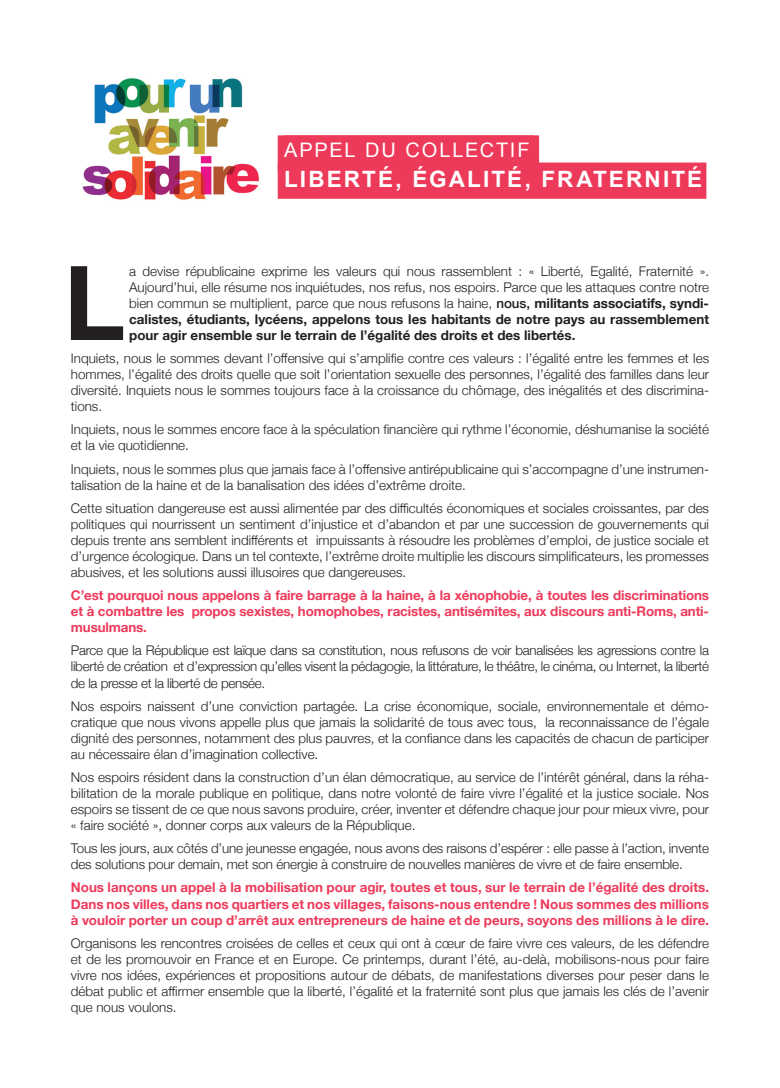
<style>
.page{position:relative;width:780px;height:1088px;background:#fff}
.page>*{position:absolute;margin:0;border:0;box-sizing:border-box;transform-origin:0 0}
.t1{font:700 103.25px "Helvetica Neue";color:#231f20}
.t2{font:700 22.5px "Arial";letter-spacing:.09em;color:#fff}
.t3{font:20px "Arial";letter-spacing:.085em;color:#fff}
.t4{font:300 13.38px/16px "Helvetica Neue";color:#231f20;text-align:justify}
.t5{font:700 13.38px/16px "Helvetica Neue";letter-spacing:-.01em;color:#ee3a5a;text-align:justify}
.s1{font-weight:500}
.s2{font-weight:700}
</style>
<div class="page">
<div style="left:284px;top:135px;width:255px;height:33px;background:#ee3a5a"></div>
<div style="left:278px;top:163px;width:428px;height:36px;background:#ee3a5a"></div>
<img style="left:82px;top:78px;width:177px;height:122px">
<h3 class="t3" style="left:284px;top:137px;width:247px">APPEL DU COLLECTIF</h3>
<h2 class="t2" style="left:284px;top:164px;width:419px">LIBERTÉ, ÉGALITÉ, FRATERNITÉ</h2>
<h1 class="t1" style="left:64px;top:222px;width:63px">L</h1>
<p class="t4" style="left:129px;top:262px;width:581px">a devise républicaine exprime les valeurs qui nous rassemblent : « Liberté, Egalité, Fraternité ».<br>Aujourd’hui, elle résume nos inquiétudes, nos refus, nos espoirs. Parce que les attaques contre notre bien commun se multiplient, parce que nous refusons la haine, <span class="s1">nous,</span> <span class="s2">militants associatifs, syndi&shy;calistes, étudiants, lycéens, appelons tous les habitants de notre pays au rassemblement pour agir ensemble sur le terrain de l’égalité des droits et des libertés.</span></p>
<p class="t4" style="left:71px;top:350px;width:639px">Inquiets, nous le sommes devant l’offensive qui s’amplifie contre ces valeurs : l’égalité entre les femmes et les hommes, l’égalité des droits quelle que soit l’orientation sexuelle des personnes, l’égalité des familles dans leur diversité. Inquiets nous le sommes toujours face à la croissance du chômage, des inégalités et des discrimina&shy;tions.</p>
<p class="t4" style="left:71px;top:421px;width:639px">Inquiets, nous le sommes encore face à la spéculation financière qui rythme l’économie, déshumanise la société et la vie quotidienne.</p>
<p class="t4" style="left:71px;top:460px;width:639px">Inquiets, nous le sommes plus que jamais face à l’offensive antirépublicaine qui s’accompagne d’une instrumen&shy;talisation de la haine et de la banalisation des idées d’extrême droite.</p>
<p class="t4" style="left:71px;top:499px;width:639px">Cette situation dangereuse est aussi alimentée par des difficultés économiques et sociales croissantes, par des politiques qui nourrissent un sentiment d’injustice et d’abandon et par une succession de gouvernements qui depuis trente ans semblent indifférents et impuissants à résoudre les problèmes d’emploi, de justice sociale et d’urgence écologique. Dans un tel contexte, l’extrême droite multiplie les discours simplificateurs, les promesses abusives, et les solutions aussi illusoires que dangereuses.</p>
<p class="t5" style="left:71px;top:588px;width:639px">C’est pourquoi nous appelons à faire barrage à la haine, à la xénophobie, à toutes les discriminations et à combattre les propos sexistes, homophobes, racistes, antisémites, aux discours anti-Roms, anti&shy;musulmans.</p>
<p class="t4" style="left:71px;top:642px;width:639px">Parce que la République est laïque dans sa constitution, nous refusons de voir banalisées les agressions contre la liberté de création et d’expression qu’elles visent la pédagogie, la littérature, le théâtre, le cinéma, ou Internet, la liberté de la presse et la liberté de pensée.</p>
<p class="t4" style="left:71px;top:697px;width:639px">Nos espoirs naissent d’une conviction partagée. La crise économique, sociale, environnementale et démo&shy;cratique que nous vivons appelle plus que jamais la solidarité de tous avec tous, la reconnaissance de l’égale dignité des personnes, notamment des plus pauvres, et la confiance dans les capacités de chacun de participer au nécessaire élan d’imagination collective.</p>
<p class="t4" style="left:71px;top:768px;width:639px">Nos espoirs résident dans la construction d’un élan démocratique, au service de l’intérêt général, dans la réha&shy;bilitation de la morale publique en politique, dans notre volonté de faire vivre l’égalité et la justice sociale. Nos espoirs se tissent de ce que nous savons produire, créer, inventer et défendre chaque jour pour mieux vivre, pour « faire société », donner corps aux valeurs de la République.</p>
<p class="t4" style="left:71px;top:840px;width:639px">Tous les jours, aux côtés d’une jeunesse engagée, nous avons des raisons d’espérer : elle passe à l’action, invente des solutions pour demain, met son énergie à construire de nouvelles manières de vivre et de faire ensemble.</p>
<p class="t5" style="left:71px;top:880px;width:639px">Nous lançons un appel à la mobilisation pour agir, toutes et tous, sur le terrain de l’égalité des droits.<br>Dans nos villes, dans nos quartiers et nos villages, faisons-nous entendre ! Nous sommes des millions à vouloir porter un coup d’arrêt aux entrepreneurs de haine et de peurs, soyons des millions à le dire.</p>
<p class="t4" style="left:71px;top:934px;width:639px">Organisons les rencontres croisées de celles et ceux qui ont à cœur de faire vivre ces valeurs, de les défendre et de les promouvoir en France et en Europe. Ce printemps, durant l’été, au-delà, mobilisons-nous pour faire vivre nos idées, expériences et propositions autour de débats, de manifestations diverses pour peser dans le débat public et affirmer ensemble que la liberté, l’égalité et la fraternité sont plus que jamais les clés de l’avenir que nous voulons.</p>
</div>
